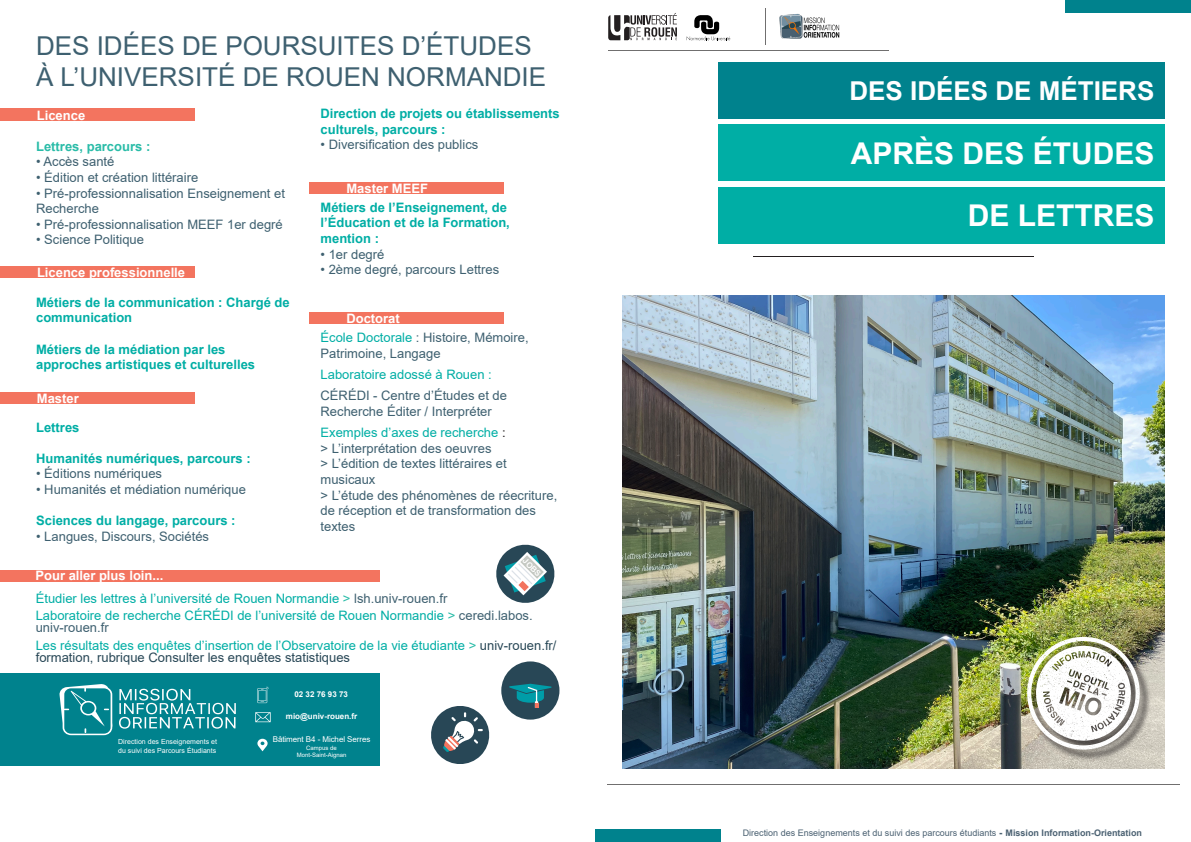
<style>
.page{position:relative;width:1191px;height:842px;background:#fff}
.page>*{position:absolute;margin:0;border:0;box-sizing:border-box;transform-origin:0 0}
.t1{font:700 30px "Arial";color:#fff}
.t2{font:26px "Arial";color:#3e6070}
.t3{font:700 26px "Arial";color:#fff}
.t4{font:13px/15.6px "Arial";color:#3e6070}
.t5{font:13px/12px "Arial";color:#00aea5}
.t6{font:700 13px/15.6px "Arial";color:#00aea5}
.t7{font:700 13px "Arial";color:#fff}
.t8{font:700 13px "Arial";color:#2abca8}
.t9{font:9px "Arial";color:#4b6172}
.t10{font:700 8px "Arial";color:#fff}
.t11{font:8px "Arial";letter-spacing:-.01em;color:#fff}
.t12{font:7.9px "Arial Rounded MT Bold";color:#fff}
.t13{font:7px/8.8px "Arial";color:#fff}
.t14{font:6px "Arial";color:#fff}
.s1{color:#00aea5}
.s2{color:#231f20}
.s3{color:#2abca8}
.s4{color:#3e6070}
.s5{color:#284756}
.s6{font-weight:900}
.s7{font-weight:700}
</style>
<div class="page">
<img style="left:622px;top:295px;width:542px;height:473px">
<svg style="left:608px;top:13px;width:69px;height:27px"></svg>
<svg style="left:686px;top:15px;width:44px;height:25px"></svg>
<hr style="left:765px;top:8px;width:1px;height:37px;background:#706f6f">
<hr style="left:608px;top:50px;width:280px;height:1px;background:#706f6f">
<hr style="left:607px;top:784px;width:572px;height:1px;background:#706f6f">
<div style="left:1066px;top:0;width:125px;height:13px;background:#00828d"></div>
<div style="left:595px;top:829px;width:125px;height:13px;background:#00828d"></div>
<div style="left:718px;top:62px;width:446px;height:57px;background:#00828d"></div>
<div style="left:718px;top:124px;width:446px;height:57px;background:#00aea5"></div>
<div style="left:718px;top:187px;width:446px;height:56px;background:#00aea5"></div>
<hr style="left:753px;top:256px;width:280px;height:1px;background:#231f20">
<img style="left:779px;top:13px;width:61px;height:26px">
<div style="left:1028px;top:638px;width:124px;height:124px;background:#231f20;opacity:.75"></div>
<img style="left:1027px;top:636px;width:113px;height:114px">
<div style="left:0;top:673px;width:379px;height:93px;background:#00828d"></div>
<svg style="left:59px;top:684px;width:177px;height:51px"></svg>
<svg style="left:257px;top:739px;width:11px;height:12px"></svg>
<svg style="left:255px;top:712px;width:16px;height:10px"></svg>
<svg style="left:257px;top:686px;width:12px;height:17px"></svg>
<div style="left:0;top:266px;width:194px;height:12px;background:#f3745f"></div>
<div style="left:0;top:392px;width:194px;height:12px;background:#f3745f"></div>
<div style="left:309px;top:312px;width:195px;height:12px;background:#f3745f"></div>
<div style="left:0;top:109px;width:194px;height:12px;background:#f3745f"></div>
<div style="left:309px;top:182px;width:195px;height:12px;background:#f3745f"></div>
<div style="left:0;top:570px;width:379px;height:12px;background:#f3745f"></div>
<svg style="left:496px;top:544px;width:59px;height:59px"></svg>
<svg style="left:431px;top:706px;width:59px;height:58px"></svg>
<div style="left:501px;top:661px;width:58px;height:59px;background:#284756;border-radius:50%"></div>
<svg style="left:509px;top:684px;width:42px;height:24px"></svg>
<p class="t2" style="left:36px;top:28px;width:497px">DES IDÉES DE POURSUITES D’ÉTUDES</p>
<p class="t2" style="left:36px;top:59px;width:511px">À L’UNIVERSITÉ DE ROUEN NORMANDIE</p>
<p class="t7" style="left:37px;top:107px;width:50px">Licence</p>
<p class="t8" style="left:36px;top:137px;width:116px">Lettres, parcours :</p>
<p class="t4" style="left:36px;top:154px;width:80px">• Accès santé</p>
<p class="t4" style="left:36px;top:170px;width:164px">• Édition et création littéraire</p>
<p class="t4" style="left:36px;top:185px;width:250px">• Pré-professionnalisation Enseignement et<br>Recherche</p>
<p class="t4" style="left:36px;top:216px;width:248px">• Pré-professionnalisation MEEF 1er degré</p>
<p class="t4" style="left:36px;top:232px;width:109px">• Science Politique</p>
<p class="t7" style="left:37px;top:263px;width:150px">Licence professionnelle</p>
<p class="t6" style="left:36px;top:295px;width:255px">Métiers de la communication : Chargé de communication</p>
<p class="t6" style="left:36px;top:341px;width:220px">Métiers de la médiation par les approches artistiques et culturelles</p>
<p class="t7" style="left:37px;top:390px;width:43px">Master</p>
<p class="t6" style="left:36px;top:419px;width:45px">Lettres</p>
<p class="t6" style="left:36px;top:451px;width:216px">Humanités numériques, parcours :</p>
<p class="t4" style="left:36px;top:466px;width:127px">• Éditions numériques</p>
<p class="t4" style="left:36px;top:482px;width:211px">• Humanités et médiation numérique</p>
<p class="t6" style="left:36px;top:513px;width:201px">Sciences du langage, parcours :</p>
<p class="t4" style="left:36px;top:528px;width:174px">• Langues, Discours, Sociétés</p>
<p class="t7" style="left:35px;top:567px;width:129px">Pour aller plus loin...</p>
<p class="t6" style="left:320px;top:106px;width:241px">Direction de projets ou établissements culturels, parcours :</p>
<p class="t4" style="left:320px;top:137px;width:159px">• Diversification des publics</p>
<p class="t7" style="left:346px;top:180px;width:83px">Master MEEF</p>
<p class="t6" style="left:320px;top:200px;width:191px">Métiers de l’Enseignement, de l’Éducation et de la Formation, mention :</p>
<p class="t4" style="left:320px;top:246px;width:65px">• 1er degré</p>
<p class="t4" style="left:320px;top:262px;width:180px">• 2ème degré, parcours Lettres</p>
<p class="t7" style="left:346px;top:309px;width:55px">Doctorat</p>
<p class="t4" style="left:320px;top:330px;width:210px"><span class="s1">École Doctorale</span> : Histoire, Mémoire,<br>Patrimoine, Langage</p>
<p class="t5" style="left:320px;top:368px;width:173px">Laboratoire adossé à Rouen :</p>
<p class="t4" style="left:320px;top:388px;width:188px">CÉRÉDI - Centre d’Études et de<br>Recherche Éditer / Interpréter</p>
<p class="t5" style="left:320px;top:427px;width:186px">Exemples d’axes de recherche <span class="s2">:</span></p>
<p class="t4" style="left:320px;top:440px;width:172px">&gt; L’interprétation des oeuvres</p>
<p class="t4" style="left:320px;top:456px;width:188px">&gt; L’édition de textes littéraires et musicaux</p>
<p class="t4" style="left:320px;top:487px;width:238px">&gt; L’étude des phénomènes de réecriture, de réception et de transformation des textes</p>
<p class="t12" style="left:527px;top:556px;width:23px;rotate:45deg">JOBS</p>
<p class="t5" style="left:36px;top:592px;width:413px">Étudier les lettres à l’université de Rouen Normandie <span class="s3">&gt;</span> <span class="s4">lsh.univ-rouen.fr</span></p>
<p class="t5" style="left:36px;top:609px;width:498px">Laboratoire de recherche CÉRÉDI de l’université de Rouen Normandie <span class="s3">&gt;</span> <span class="s4">ceredi.labos. univ-rouen.fr</span></p>
<p class="t5" style="left:36px;top:639px;width:522px">Les résultats des enquêtes d’insertion de l’Observatoire de la vie étudiante <span class="s3">&gt;</span> <span class="s5">univ-rouen.fr/ formation, rubrique Consulter les enquêtes statistiques</span></p>
<p class="t10" style="left:294px;top:689px;width:55px">02 32 76 93 73</p>
<p class="t10" style="left:286px;top:711px;width:73px">mio@univ-rouen.fr</p>
<p class="t13" style="left:118px;top:737px;width:100px">Direction des Enseignements et du suivi des Parcours Étudiants</p>
<p class="t11" style="left:273px;top:734px;width:99px">Bâtiment B4 - Michel Serres</p>
<p class="t14" style="left:306px;top:743px;width:32px">Campus de</p>
<p class="t14" style="left:297px;top:750px;width:51px">Mont-Saint-Aignan</p>
<p class="t3" style="left:849px;top:73px;width:306px">DES IDÉES DE MÉTIERS</p>
<p class="t1" style="left:851px;top:132px;width:305px">APRÈS DES ÉTUDES</p>
<p class="t1" style="left:967px;top:194px;width:188px">DE LETTRES</p>
<p class="t9" style="left:742px;top:826px;width:401px">Direction des Enseignements et du suivi des parcours étudiants <span class="s6">-</span> <span class="s7">Mission Information-Orientation</span></p>
</div>
